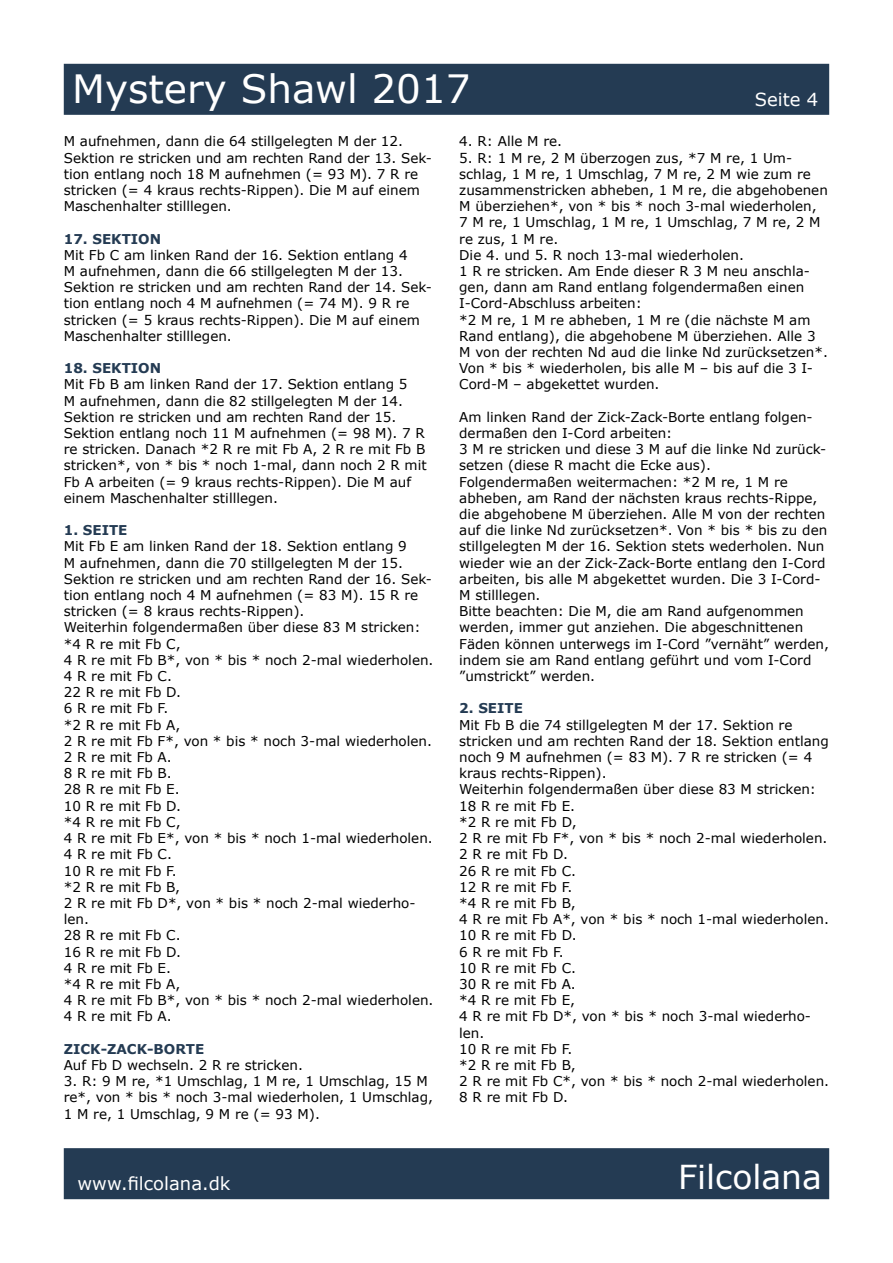
<style>
.page{position:relative;width:893px;height:1263px;background:#fff}
.page>*{position:absolute;margin:0;border:0;box-sizing:border-box;transform-origin:0 0}
.t1{font:39px "Verdana";color:#fff}
.t2{font:33px "Verdana";color:#fff}
.t3{font:18px "Verdana";color:#fff}
.t4{font:13.5px/16.2px "Verdana";color:#000}
.t5{font:700 13.5px "Verdana";color:#243b53}
</style>
<div class="page">
<div style="left:64px;top:64px;width:765px;height:51px;background:#243b53;border:2px solid #243c54"></div>
<div style="left:64px;top:1148px;width:765px;height:51px;background:#243b53;border:2px solid #243c54"></div>
<h1 class="t1" style="left:72px;top:62px;width:400px">Mystery Shawl 2017</h1>
<h3 class="t3" style="left:755px;top:87px;width:65px">Seite 4</h3>
<p class="t4" style="left:64px;top:133px;width:370px">M aufnehmen, dann die 64 stillgelegten M der 12.<br>Sektion re stricken und am rechten Rand der 13. Sek&shy;tion entlang noch 18 M aufnehmen (= 93 M). 7 R re stricken (= 4 kraus rechts-Rippen). Die M auf einem Maschenhalter stilllegen.</p>
<p class="t5" style="left:64px;top:229px;width:99px">17. SEKTION</p>
<p class="t4" style="left:64px;top:247px;width:370px">Mit Fb C am linken Rand der 16. Sektion entlang 4<br>M aufnehmen, dann die 66 stillgelegten M der 13.<br>Sektion re stricken und am rechten Rand der 14. Sek&shy;tion entlang noch 4 M aufnehmen (= 74 M). 9 R re stricken (= 5 kraus rechts-Rippen). Die M auf einem Maschenhalter stilllegen.</p>
<p class="t5" style="left:64px;top:359px;width:99px">18. SEKTION</p>
<p class="t4" style="left:64px;top:376px;width:364px">Mit Fb B am linken Rand der 17. Sektion entlang 5<br>M aufnehmen, dann die 82 stillgelegten M der 14.<br>Sektion re stricken und am rechten Rand der 15.<br>Sektion entlang noch 11 M aufnehmen (= 98 M). 7 R re stricken. Danach *2 R re mit Fb A, 2 R re mit Fb B stricken*, von * bis * noch 1-mal, dann noch 2 R mit Fb A arbeiten (= 9 kraus rechts-Rippen). Die M auf einem Maschenhalter stilllegen.</p>
<p class="t5" style="left:64px;top:521px;width:65px">1. SEITE</p>
<p class="t4" style="left:64px;top:538px;width:371px">Mit Fb E am linken Rand der 18. Sektion entlang 9<br>M aufnehmen, dann die 70 stillgelegten M der 15.<br>Sektion re stricken und am rechten Rand der 16. Sek&shy;tion entlang noch 4 M aufnehmen (= 83 M). 15 R re stricken (= 8 kraus rechts-Rippen).<br>Weiterhin folgendermaßen über diese 83 M stricken: *4 R re mit Fb C,<br>4 R re mit Fb B*, von * bis * noch 2-mal wiederholen.<br>4 R re mit Fb C.<br>22 R re mit Fb D.<br>6 R re mit Fb F.<br>*2 R re mit Fb A,<br>2 R re mit Fb F*, von * bis * noch 3-mal wiederholen.<br>2 R re mit Fb A.<br>8 R re mit Fb B.<br>28 R re mit Fb E.<br>10 R re mit Fb D.<br>*4 R re mit Fb C,<br>4 R re mit Fb E*, von * bis * noch 1-mal wiederholen.<br>4 R re mit Fb C.<br>10 R re mit Fb F.<br>*2 R re mit Fb B,<br>2 R re mit Fb D*, von * bis * noch 2-mal wiederho&shy;len.<br>28 R re mit Fb C.<br>16 R re mit Fb D.<br>4 R re mit Fb E.<br>*4 R re mit Fb A,<br>4 R re mit Fb B*, von * bis * noch 2-mal wiederholen.<br>4 R re mit Fb A.</p>
<p class="t5" style="left:64px;top:1039px;width:142px">ZICK-ZACK-BORTE</p>
<p class="t4" style="left:64px;top:1057px;width:241px">Auf Fb D wechseln. 2 R re stricken.</p>
<p class="t4" style="left:64px;top:1073px;width:371px">3. R: 9 M re, *1 Umschlag, 1 M re, 1 Umschlag, 15 M re*, von * bis * noch 3-mal wiederholen, 1 Umschlag,<br>1 M re, 1 Umschlag, 9 M re (= 93 M).</p>
<p class="t4" style="left:459px;top:133px;width:104px">4. R: Alle M re.</p>
<p class="t4" style="left:459px;top:149px;width:370px">5. R: 1 M re, 2 M überzogen zus, *7 M re, 1 Um&shy;schlag, 1 M re, 1 Umschlag, 7 M re, 2 M wie zum re zusammenstricken abheben, 1 M re, die abgehobenen M überziehen*, von * bis * noch 3-mal wiederholen, 7 M re, 1 Umschlag, 1 M re, 1 Umschlag, 7 M re, 2 M re zus, 1 M re.<br>Die 4. und 5. R noch 13-mal wiederholen.<br>1 R re stricken. Am Ende dieser R 3 M neu anschla&shy;gen, dann am Rand entlang folgendermaßen einen I-Cord-Abschluss arbeiten:<br>*2 M re, 1 M re abheben, 1 M re (die nächste M am Rand entlang), die abgehobene M überziehen. Alle 3<br>M von der rechten Nd aud die linke Nd zurücksetzen*.<br>Von * bis * wiederholen, bis alle M – bis auf die 3 I-Cord-M – abgekettet wurden.</p>
<p class="t4" style="left:459px;top:409px;width:371px">Am linken Rand der Zick-Zack-Borte entlang folgen&shy;dermaßen den I-Cord arbeiten:<br>3 M re stricken und diese 3 M auf die linke Nd zurück&shy;setzen (diese R macht die Ecke aus).<br>Folgendermaßen weitermachen: *2 M re, 1 M re abheben, am Rand der nächsten kraus rechts-Rippe, die abgehobene M überziehen. Alle M von der rechten auf die linke Nd zurücksetzen*. Von * bis * bis zu den stillgelegten M der 16. Sektion stets wederholen. Nun wieder wie an der Zick-Zack-Borte entlang den I-Cord arbeiten, bis alle M abgekettet wurden. Die 3 I-Cord-M stilllegen.<br>Bitte beachten: Die M, die am Rand aufgenommen werden, immer gut anziehen. Die abgeschnittenen Fäden können unterwegs im I-Cord ”vernäht” werden, indem sie am Rand entlang geführt und vom I-Cord ”umstrickt” werden.</p>
<p class="t5" style="left:459px;top:699px;width:65px">2. SEITE</p>
<p class="t4" style="left:459px;top:716px;width:371px">Mit Fb B die 74 stillgelegten M der 17. Sektion re stricken und am rechten Rand der 18. Sektion entlang noch 9 M aufnehmen (= 83 M). 7 R re stricken (= 4 kraus rechts-Rippen).<br>Weiterhin folgendermaßen über diese 83 M stricken:<br>18 R re mit Fb E.<br>*2 R re mit Fb D,<br>2 R re mit Fb F*, von * bis * noch 2-mal wiederholen.<br>2 R re mit Fb D.<br>26 R re mit Fb C.<br>12 R re mit Fb F.<br>*4 R re mit Fb B,<br>4 R re mit Fb A*, von * bis * noch 1-mal wiederholen.<br>10 R re mit Fb D.<br>6 R re mit Fb F.<br>10 R re mit Fb C.<br>30 R re mit Fb A.<br>*4 R re mit Fb E,<br>4 R re mit Fb D*, von * bis * noch 3-mal wiederho&shy;len.<br>10 R re mit Fb F.<br>*2 R re mit Fb B,<br>2 R re mit Fb C*, von * bis * noch 2-mal wiederholen.<br>8 R re mit Fb D.</p>
<h3 class="t3" style="left:78px;top:1171px;width:154px">www.filcolana.dk</h3>
<h2 class="t2" style="left:678px;top:1155px;width:145px">Filcolana</h2>
</div>
